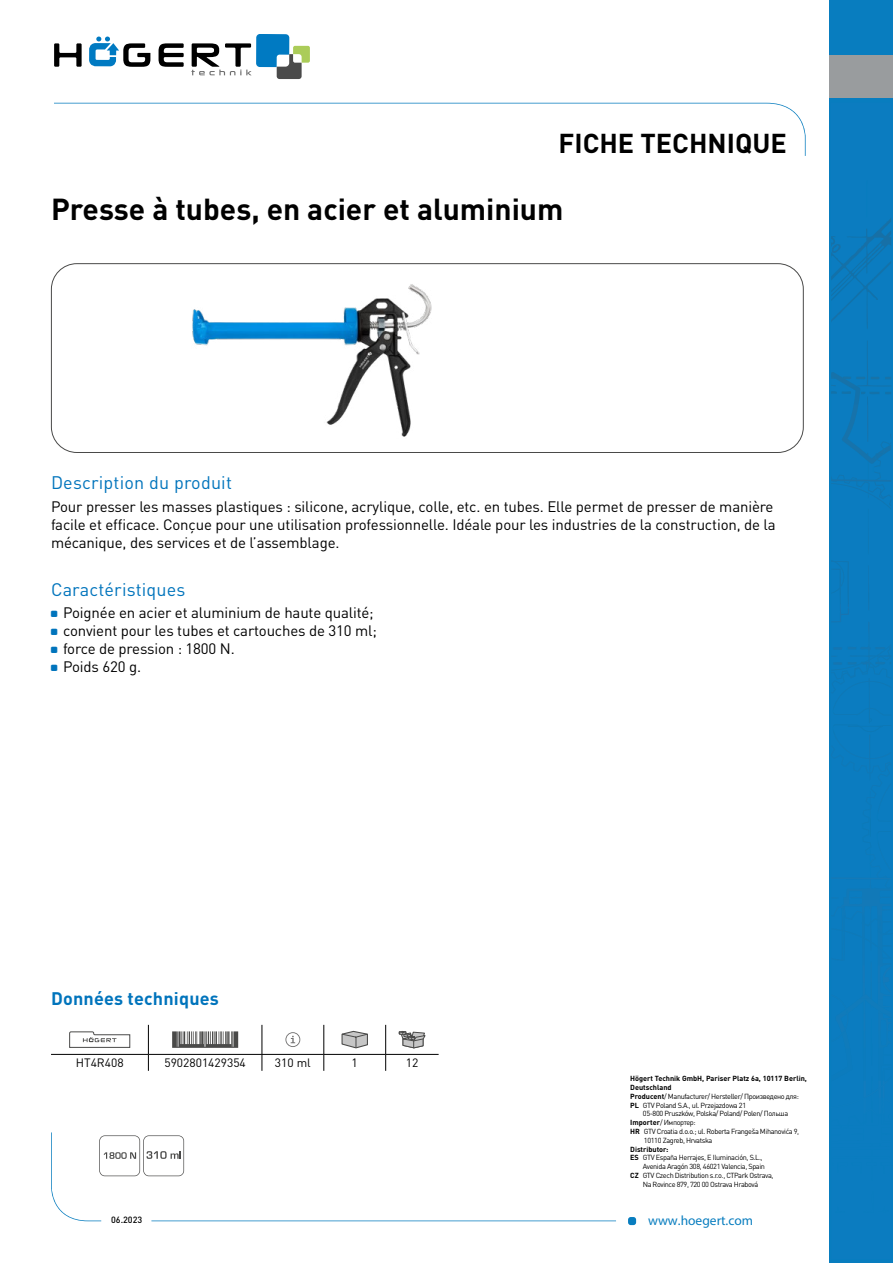
<style>
.page{position:relative;width:893px;height:1263px;background:#fff}
.page>*{position:absolute;margin:0;border:0;box-sizing:border-box;transform-origin:0 0}
.t1{font:700 30px "DIN Pro";color:#000}
.t2{font:700 27px "DIN Pro";color:#000}
.t3{font:18px "DIN Pro";letter-spacing:.01em;color:#0074bc}
.t4{font:700 18px "DIN Pro";letter-spacing:.01em;color:#0074bc}
.t5{font:15px/18px "DIN Pro";letter-spacing:-.01em;color:#000}
.t6{font:13.5px "Myriad Pro";color:#087dbf}
.t7{font:12px "DIN Pro";color:#000}
.t8{font:500 9px "DIN Pro";color:#000}
.t9{font:7.35px "DIN Pro";letter-spacing:-.05em;color:#000}
.t10{font:700 7.35px "DIN Pro";color:#000}
.s1{font-weight:700}
</style>
<div class="page">
<svg style="left:54px;top:43px;width:28px;height:24px"></svg>
<svg style="left:159px;top:43px;width:25px;height:24px"></svg>
<svg style="left:89px;top:37px;width:61px;height:30px"></svg>
<svg style="left:191px;top:34px;width:119px;height:45px"></svg>
<svg style="left:54px;top:103px;width:752px;height:53px"></svg>
<div style="left:628px;top:1217px;width:8px;height:8px;background:#087dbf;border-radius:3px"></div>
<svg style="left:51px;top:1132px;width:565px;height:89px"></svg>
<div style="left:830px;top:0;width:63px;height:1263px;background:#087dbf"></div>
<img style="left:831px;top:273px;width:50px;height:56px">
<img style="left:867px;top:222px;width:24px;height:44px">
<img style="left:831px;top:222px;width:56px;height:42px">
<svg style="left:831px;top:341px;width:60px;height:565px"></svg>
<img style="left:863px;top:906px;width:28px;height:76px">
<img style="left:831px;top:877px;width:60px;height:2px">
<img style="left:848px;top:647px;width:43px;height:3px">
<div style="left:830px;top:56px;width:63px;height:42px;background:#999c9e"></div>
<div style="left:51px;top:263px;width:753px;height:190px;border:1px solid #4a4a49;border-radius:26px"></div>
<hr style="left:51px;top:1054px;width:97px;height:1px;background:#000">
<hr style="left:148px;top:1054px;width:114px;height:1px;background:#000">
<svg style="left:148px;top:1025px;width:1px;height:46px"></svg>
<hr style="left:262px;top:1054px;width:62px;height:1px;background:#000">
<svg style="left:262px;top:1025px;width:1px;height:46px"></svg>
<hr style="left:324px;top:1054px;width:62px;height:1px;background:#000">
<svg style="left:324px;top:1025px;width:1px;height:46px"></svg>
<hr style="left:386px;top:1054px;width:53px;height:1px;background:#000">
<svg style="left:385px;top:1025px;width:1px;height:46px"></svg>
<svg style="left:69px;top:1031px;width:61px;height:17px"></svg>
<svg style="left:172px;top:1031px;width:66px;height:17px"></svg>
<svg style="left:285px;top:1032px;width:15px;height:15px"></svg>
<svg style="left:341px;top:1031px;width:27px;height:17px"></svg>
<svg style="left:399px;top:1031px;width:26px;height:17px"></svg>
<img style="left:192px;top:284px;width:240px;height:153px">
<svg style="left:99px;top:1135px;width:85px;height:41px"></svg>
<h2 class="t2" style="left:559px;top:121px;width:230px">FICHE TECHNIQUE</h2>
<h1 class="t1" style="left:51px;top:184px;width:514px">Presse à tubes, en acier et aluminium</h1>
<h3 class="t3" style="left:51px;top:471px;width:182px">Description du produit</h3>
<p class="t5" style="left:51px;top:497px;width:726px">Pour presser les masses plastiques : silicone, acrylique, colle, etc. en tubes. Elle permet de presser de manière facile et efficace. Conçue pour une utilisation professionnelle. Idéale pour les industries de la construction, de la mécanique, des services et de l’assemblage.</p>
<h3 class="t3" style="left:51px;top:577px;width:136px">Caractéristiques</h3>
<h3 class="t5" style="left:63px;top:603px;width:315px">Poignée en acier et aluminium de haute qualité; convient pour les tubes et cartouches de 310 ml; force de pression : 1800 N.<br>Poids 620 g.</h3>
<h3 class="t4" style="left:51px;top:983px;width:169px">Données techniques</h3>
<h3 class="t7" style="left:76px;top:1055px;width:49px">HT4R408</h3>
<h3 class="t7" style="left:164px;top:1055px;width:83px">5902801429354</h3>
<h3 class="t7" style="left:275px;top:1055px;width:37px">310 ml</h3>
<h3 class="t7" style="left:352px;top:1055px;width:8px">1</h3>
<h3 class="t7" style="left:406px;top:1055px;width:14px">12</h3>
<p class="t10" style="left:630px;top:1072px;width:178px">Högert Technik GmbH, Pariser Platz 6a, 10117 Berlin,</p>
<p class="t10" style="left:630px;top:1081px;width:43px">Deutschland</p>
<p class="t9" style="left:630px;top:1091px;width:170px"><span class="s1">Producent</span>/ Manufacturer/ Hersteller/ Произведено для:</p>
<p class="t9" style="left:630px;top:1100px;width:117px"><span class="s1">PL</span> GTV Poland S.A., ul. Przejazdowa 21</p>
<p class="t9" style="left:643px;top:1109px;width:147px">05-800 Pruszków, Polska/ Poland/ Polen/ Польша</p>
<p class="t9" style="left:630px;top:1117px;width:67px"><span class="s1">Importer</span>/ Импортер:</p>
<p class="t9" style="left:630px;top:1126px;width:171px"><span class="s1">HR</span> GTV Croatia d.o.o.; ul. Roberta Frangeša Mihanovića 9,</p>
<p class="t9" style="left:644px;top:1135px;width:70px">10110 Zagreb, Hrvatska</p>
<p class="t10" style="left:630px;top:1143px;width:40px">Distributor:</p>
<p class="t9" style="left:630px;top:1153px;width:134px"><span class="s1">ES</span> GTV España Herrajes, E Iluminación, S.L.,</p>
<p class="t9" style="left:643px;top:1161px;width:124px">Avenida Aragón 308, 46021 Valencia, Spain</p>
<p class="t9" style="left:630px;top:1170px;width:145px"><span class="s1">CZ</span> GTV Czech Distribution s.r.o., CTPark Ostrava,</p>
<p class="t9" style="left:643px;top:1179px;width:117px">Na Rovince 879, 720 00 Ostrava Hrabová</p>
<p class="t8" style="left:111px;top:1213px;width:33px">06.2023</p>
<h3 class="t6" style="left:648px;top:1212px;width:107px">www.hoegert.com</h3>
</div>
